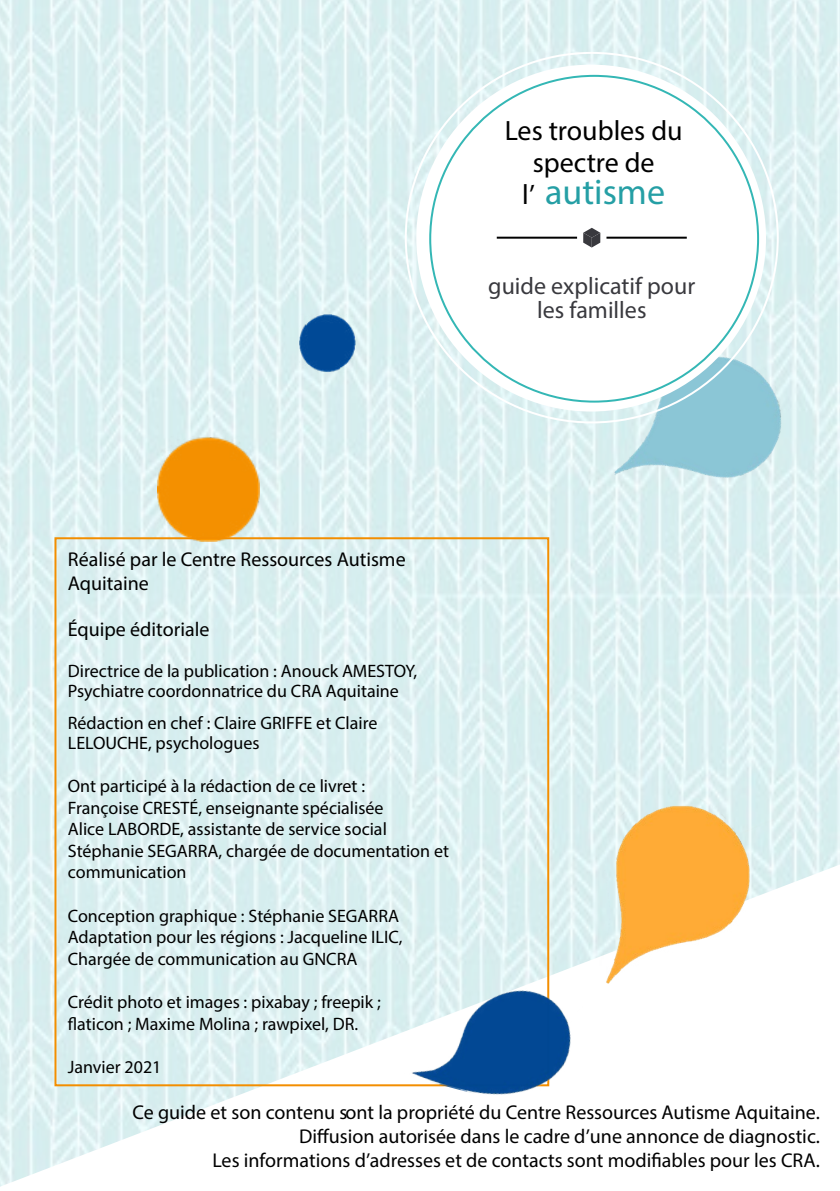
<style>
.page{position:relative;width:840px;height:1191px;background:#fff}
.page>*{position:absolute;margin:0;border:0;box-sizing:border-box;transform-origin:0 0}
.t1{font:36px "Myriad Pro";color:#259fa5}
.t2{font:28px/32px "Myriad Pro";color:#000;text-align:center}
.t3{font:24px/24px "Myriad Pro";color:#39393e;text-align:center}
.t4{font:20px/24px "Myriad Pro";color:#000}
.t5{font:18px/21.6px "Myriad Pro";color:#000}
.s1{font-size:28px;color:#000}
</style>
<div class="page">
<img style="left:0;top:0;width:839px;height:864px">
<img style="left:607px;top:326px;width:217px;height:216px">
<img style="left:158px;top:437px;width:102px;height:105px">
<img style="left:299px;top:314px;width:56px;height:59px">
<svg style="left:0;top:864px;width:839px;height:323px"></svg>
<div style="left:416px;top:65px;width:349px;height:346px;background:#fff;border-radius:50%"></div>
<svg style="left:583px;top:228px;width:17px;height:19px"></svg>
<hr style="left:496px;top:237px;width:80px;height:2px;background:#000">
<hr style="left:606px;top:237px;width:80px;height:2px;background:#000">
<img style="left:403px;top:962px;width:184px;height:154px">
<img style="left:599px;top:799px;width:174px;height:184px">
<h2 class="t2" style="left:504px;top:114px;width:179px">Les troubles du spectre de</h2>
<h1 class="t1" style="left:522px;top:170px;width:144px"><span class="s1">l’</span> autisme</h1>
<h3 class="t3" style="left:488px;top:274px;width:208px">guide explicatif pour les familles</h3>
<p class="t4" style="left:68px;top:547px;width:339px">Réalisé par le Centre Ressources Autisme<br>Aquitaine</p>
<p class="t4" style="left:68px;top:617px;width:143px">Équipe éditoriale</p>
<p class="t5" style="left:68px;top:661px;width:351px;line-height:20px">Directrice de la publication : Anouck AMESTOY,<br>Psychiatre coordonnatrice du CRA Aquitaine</p>
<p class="t5" style="left:68px;top:712px;width:311px;line-height:20px">Rédaction en chef : Claire GRIFFE et Claire<br>LELOUCHE, psychologues</p>
<p class="t5" style="left:68px;top:775px;width:382px">Ont participé à la rédaction de ce livret :<br>Françoise CRESTÉ, enseignante spécialisée<br>Alice LABORDE, assistante de service social Stéphanie SEGARRA, chargée de documentation et communication</p>
<p class="t5" style="left:68px;top:904px;width:336px">Conception graphique : Stéphanie SEGARRA<br>Adaptation pour les régions : Jacqueline ILIC,<br>Chargée de communication au GNCRA</p>
<p class="t5" style="left:68px;top:991px;width:314px">Crédit photo et images : pixabay ; freepik ; flaticon ; Maxime Molina ; rawpixel, DR.</p>
<p class="t5" style="left:68px;top:1055px;width:95px">Janvier 2021</p>
<p class="t4" style="left:132px;top:1100px;width:688px;text-align:right">Ce guide et son contenu sont la propriété du Centre Ressources Autisme Aquitaine.<br>Diffusion autorisée dans le cadre d’une annonce de diagnostic.<br>Les informations d’adresses et de contacts sont modifiables pour les CRA.</p>
</div>
